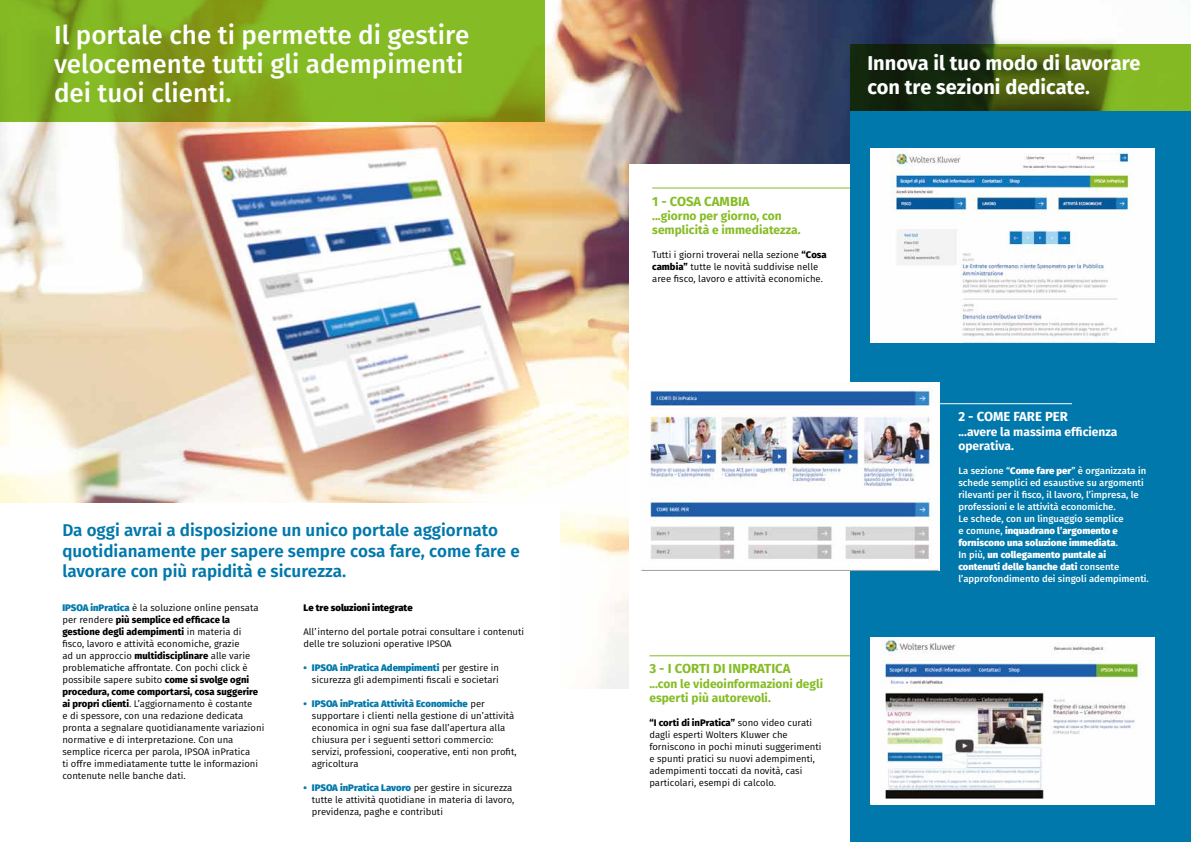
<style>
.page{position:relative;width:1191px;height:842px;background:#fff}
.page>*{position:absolute;margin:0;border:0;box-sizing:border-box;transform-origin:0 0}
.t1{font:500 26px/29px "Fira Sans";color:#fff}
.t2{font:700 20px/24px "Fira Sans";color:#fff}
.t3{font:600 17px/20.4px "Fira Sans";color:#0078ab}
.t4{font:700 13.1px "Fira Sans";color:#86bc25}
.t5{font:700 13.1px "Fira Sans";color:#fff}
.t6{font:700 12px/14.4px "Fira Sans";color:#86bc25}
.t7{font:700 12px/14.4px "Fira Sans";color:#fff}
.t8{font:9.5px/12px "Fira Sans";color:#000}
.t9{font:500 9.5px/12px "Fira Sans";color:#fff}
.t10{font:800 9.5px "Fira Sans";color:#000}
.s1{font-weight:800;color:#0078ab}
.s2{font-weight:800}
</style>
<div class="page">
<img style="left:0;top:0;width:1114px;height:688px">
<div style="left:628px;top:164px;width:239px;height:567px;background:#fff"></div>
<svg style="left:0;top:0;width:544px;height:122px;fill:#85b923"></svg>
<svg style="left:850px;top:44px;width:341px;height:67px"></svg>
<hr style="left:649px;top:655px;width:213px;height:1px;background:#86bc25">
<div style="left:0;top:503px;width:559px;height:201px;background:#fff"></div>
<hr style="left:652px;top:188px;width:211px;height:1px;background:#85bc25">
<div style="left:850px;top:111px;width:341px;height:731px;background:#0078ab"></div>
<hr style="left:938px;top:403px;width:134px;height:1px;background:#fff">
<img style="left:870px;top:150px;width:284px;height:192px">
<img style="left:871px;top:637px;width:283px;height:167px">
<img style="left:641px;top:383px;width:298px;height:188px">
<h1 class="t1" style="left:54px;top:21px;width:417px">Il portale che ti permette di gestire velocemente tutti gli adempimenti dei tuoi clienti.</h1>
<h3 class="t3" style="left:62px;top:519px;width:459px">Da oggi avrai a disposizione un unico portale aggiornato quotidianamente per sapere sempre cosa fare, come fare e lavorare con più rapidità e sicurezza.</h3>
<p class="t8" style="left:62px;top:602px;width:203px"><span class="s1">IPSOA inPratica</span> è la soluzione online pensata per rendere <span class="s2">più semplice ed efficace la gestione degli adempimenti</span> in materia di fisco, lavoro e attività economiche, grazie<br>ad un approccio <span class="s2">multidisciplinare</span> alle varie problematiche affrontate. Con pochi click è possibile sapere subito <span class="s2">come si svolge ogni procedura, come comportarsi, cosa suggerire ai propri clienti</span>. L’aggiornamento è costante<br>e di spessore, con una redazione dedicata pronta a segnalare quotidianamente variazioni normative e di interpretazione. Con una semplice ricerca per parola, IPSOA inPratica<br>ti offre immediatamente tutte le informazioni contenute nelle banche dati.</p>
<p class="t10" style="left:303px;top:599px;width:111px">Le tre soluzioni integrate</p>
<p class="t8" style="left:303px;top:626px;width:222px">All’interno del portale potrai consultare i contenuti delle tre soluzioni operative IPSOA</p>
<p class="t8" style="left:303px;top:662px;width:197px;text-align:right"><span class="s1">• IPSOA inPratica Adempimenti</span> per gestire in sicurezza gli adempimenti fiscali e societari</p>
<p class="t8" style="left:312px;top:698px;width:206px;text-indent:-9px"><span class="s1">• IPSOA inPratica Attività Economiche</span> per supportare i clienti nella gestione di un’attività economica in ogni sua fase dall’apertura alla chiusura per i seguenti settori commercio: servizi, professioni, cooperative, enti non profit, agricoltura</p>
<p class="t8" style="left:312px;top:782px;width:204px;text-indent:-9px"><span class="s1">• IPSOA inPratica Lavoro</span> per gestire in sicurezza tutte le attività quotidiane in materia di lavoro, previdenza, paghe e contributi</p>
<h3 class="t4" style="left:652px;top:190px;width:99px">1 - COSA CAMBIA</h3>
<p class="t6" style="left:652px;top:208px;width:150px">...giorno per giorno, con semplicità e immediatezza.</p>
<p class="t8" style="left:652px;top:249px;width:176px">Tutti i giorni troverai nella sezione <span class="s2">“Cosa cambia”</span> tutte le novità suddivise nelle aree fisco, lavoro e attività economiche.</p>
<h2 class="t2" style="left:867px;top:50px;width:275px">Innova il tuo modo di lavorare con tre sezioni dedicate.</h2>
<h3 class="t4" style="left:649px;top:658px;width:143px">3 - I CORTI DI INPRATICA</h3>
<p class="t6" style="left:649px;top:675px;width:175px">...con le videoinformazioni degli esperti più autorevoli.</p>
<p class="t8" style="left:649px;top:717px;width:174px"><span class="s2">“I corti di inPratica”</span> sono video curati dagli esperti Wolters Kluwer che forniscono in pochi minuti suggerimenti e spunti pratici su nuovi adempimenti, adempimenti toccati da novità, casi particolari, esempi di calcolo.</p>
<h3 class="t5" style="left:958px;top:406px;width:111px">2 - COME FARE PER</h3>
<p class="t7" style="left:958px;top:423px;width:161px">...avere la massima efficienza operativa.</p>
<p class="t9" style="left:958px;top:465px;width:192px">La sezione “<span class="s2">Come fare per</span>” è organizzata in schede semplici ed esaustive su argomenti rilevanti per il fisco, il lavoro, l’impresa, le professioni e le attività economiche.<br>Le schede, con un linguaggio semplice<br>e comune, <span class="s2">inquadrano l’argomento e forniscono una soluzione immediata</span>.<br>In più, <span class="s2">un collegamento puntale ai contenuti delle banche dati</span> consente l’approfondimento dei singoli adempimenti.</p>
</div>
